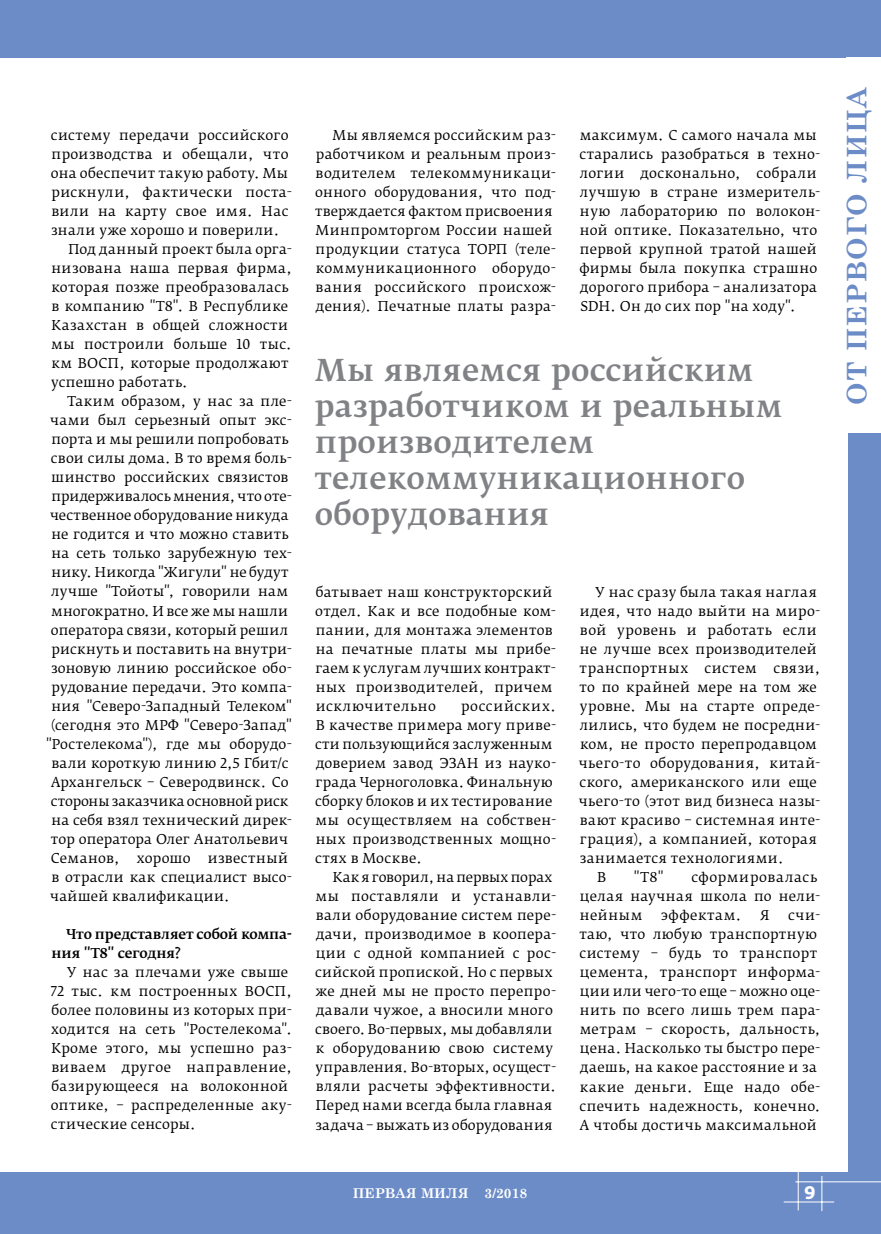
<style>
.page{position:relative;width:881px;height:1234px;background:#fff}
.page>*{position:absolute;margin:0;border:0;box-sizing:border-box;transform-origin:0 0}
.t1{font:500 30px/36px "Fedra Serif B Pro";letter-spacing:.005em;color:#808285}
.t2{font:700 27px "Century Schoolbook";letter-spacing:.05em;color:#6c8cc7}
.t3{font:700 18px "Fedra Sans Pro";color:#fff}
.t4{font:13.5px/19px "Fedra Serif B Pro";letter-spacing:.02em;color:#000}
.t5{font:13.5px "Fedra Serif B Pro";color:#000}
.t6{font:500 13.5px/19px "Fedra Serif B Pro";letter-spacing:-.01em;color:#000}
.t7{font:13.5px "Fedra Serif B Pro";letter-spacing:-.005em;color:#000}
.t8{font:13.5px "Fedra Serif B Pro";letter-spacing:-.01em;color:#000}
.t9{font:700 13.5px "Century Schoolbook";color:#fff}
.t10{font:13.5px "Fedra Serif B Pro";letter-spacing:.045em;color:#000}
</style>
<div class="page">
<div style="left:0;top:0;width:880px;height:57px;background:#6c8cc7"></div>
<div style="left:0;top:1172px;width:880px;height:61px;background:#6c8cc7"></div>
<div style="left:847px;top:0;width:33px;height:1233px;background:#6c8cc7"></div>
<hr style="left:783px;top:1201px;width:50px;height:1px;background:#fff">
<hr style="left:797px;top:1171px;width:1px;height:39px;background:#fff">
<hr style="left:821px;top:1175px;width:1px;height:35px;background:#fff">
<hr style="left:795px;top:1181px;width:85px;height:1px;background:#fff">
<div style="left:846px;top:57px;width:34px;height:375px;background:#fff"></div>
<p class="t4" style="left:51px;top:125px;width:239px">систему передачи российского</p>
<p class="t4" style="left:51px;top:144px;width:238px">производства и обещали, что</p>
<p class="t4" style="left:51px;top:163px;width:239px">она обеспечит такую работу. Мы</p>
<p class="t4" style="left:52px;top:182px;width:241px">рискнули, фактически поста-</p>
<p class="t4" style="left:51px;top:201px;width:238px">вили на карту свое имя. Нас</p>
<p class="t4" style="left:51px;top:220px;width:230px">знали уже хорошо и поверили.</p>
<p class="t4" style="left:68px;top:239px;width:225px">Под данный проект была орга-</p>
<p class="t4" style="left:51px;top:258px;width:242px">низована наша первая фирма,</p>
<p class="t4" style="left:51px;top:277px;width:239px">которая позже преобразовалась</p>
<p class="t4" style="left:51px;top:296px;width:238px">в компанию "Т8". В Республике</p>
<p class="t4" style="left:51px;top:315px;width:238px">Казахстан в общей сложности</p>
<p class="t4" style="left:51px;top:334px;width:242px">мы построили больше 10 тыс.</p>
<p class="t4" style="left:51px;top:354px;width:238px">км ВОСП, которые продолжают</p>
<p class="t4" style="left:51px;top:373px;width:138px">успешно работать.</p>
<p class="t4" style="left:67px;top:392px;width:226px">Таким образом, у нас за пле-</p>
<p class="t4" style="left:50px;top:411px;width:243px">чами был серьезный опыт экс-</p>
<p class="t4" style="left:51px;top:430px;width:239px">порта и мы решили попробовать</p>
<p class="t4" style="left:51px;top:449px;width:242px">свои силы дома. В то время боль-</p>
<p class="t4" style="left:51px;top:468px;width:239px">шинство российских связистов</p>
<p class="t7" style="left:51px;top:488px;width:242px">придерживалось мнения, что оте-</p>
<p class="t4" style="left:50px;top:506px;width:240px">чественное оборудование никуда</p>
<p class="t4" style="left:51px;top:525px;width:239px">не годится и что можно ставить</p>
<p class="t4" style="left:51px;top:544px;width:242px">на сеть только зарубежную тех-</p>
<p class="t5" style="left:51px;top:564px;width:238px">нику. Никогда "Жигули" не будут</p>
<p class="t4" style="left:51px;top:582px;width:239px">лучше "Тойоты", говорили нам</p>
<p class="t5" style="left:51px;top:602px;width:238px">многократно. И все же мы нашли</p>
<p class="t4" style="left:51px;top:620px;width:239px">оператора связи, который решил</p>
<p class="t4" style="left:52px;top:639px;width:241px">рискнуть и поставить на внутри-</p>
<p class="t4" style="left:51px;top:658px;width:242px">зоновую линию российское обо-</p>
<p class="t4" style="left:52px;top:677px;width:241px">рудование передачи. Это компа-</p>
<p class="t4" style="left:51px;top:696px;width:242px">ния "Северо-Западный Телеком"</p>
<p class="t4" style="left:51px;top:715px;width:242px">(сегодня это МРФ "Северо-Запад"</p>
<p class="t4" style="left:46px;top:734px;width:247px">"Ростелекома"), где мы оборудо-</p>
<p class="t4" style="left:51px;top:753px;width:238px">вали короткую линию 2,5 Гбит/с</p>
<p class="t4" style="left:51px;top:772px;width:239px">Архангельск – Северодвинск. Со</p>
<p class="t8" style="left:51px;top:792px;width:238px">стороны заказчика основной риск</p>
<p class="t4" style="left:51px;top:810px;width:242px">на себя взял технический дирек-</p>
<p class="t4" style="left:51px;top:829px;width:239px">тор оператора Олег Анатольевич</p>
<p class="t4" style="left:51px;top:848px;width:70px">Семанов,</p>
<p class="t4" style="left:137px;top:848px;width:55px">хорошо</p>
<p class="t4" style="left:50px;top:848px;width:243px;text-indent:157px">известный в отрасли как специалист высо&shy;чайшей квалификации.</p>
<p class="t6" style="left:51px;top:924px;width:242px;text-indent:15px">Что представляет собой компа&shy;ния "Т8" сегодня?</p>
<p class="t4" style="left:51px;top:962px;width:243px;text-indent:16px">У нас за плечами уже свыше<br>72 тыс. км построенных ВОСП, более половины из которых при&shy;ходится на сеть "Ростелекома".<br>Кроме этого, мы успешно раз&shy;виваем другое направление, базирующееся на волоконной оптике, – распределенные аку&shy;стические сенсоры.</p>
<p class="t4" style="left:315px;top:125px;width:242px;text-indent:17px">Мы являемся российским раз&shy;работчиком и реальным произ&shy;водителем телекоммуникаци&shy;онного оборудования, что под&shy;тверждается фактом присвоения<br>Минпромторгом России нашей продукции статуса ТОРП (теле&shy;коммуникационного оборудо&shy;вания российского происхож&shy;дения). Печатные платы разра-</p>
<p class="t4" style="left:579px;top:125px;width:242px">максимум. С самого начала мы старались разобраться в техно&shy;логии досконально, собрали лучшую в стране измеритель&shy;ную лабораторию по волокон&shy;ной оптике. Показательно, что первой крупной тратой нашей фирмы была покупка страшно дорогого прибора – анализатора<br>SDH. Он до сих пор "на ходу".</p>
<h1 class="t1" style="left:315px;top:352px;width:469px">Мы являемся российским разработчиком и реальным производителем телекоммуникационного оборудования</h1>
<p class="t4" style="left:315px;top:582px;width:242px">батывает наш конструкторский отдел. Как и все подобные ком&shy;пании, для монтажа элементов на печатные платы мы прибе&shy;гаем к услугам лучших контракт&shy;ных производителей, причем исключительно</p>
<p class="t4" style="left:315px;top:696px;width:242px;text-indent:146px">российских.<br>В качестве примера могу приве&shy;сти пользующийся заслуженным доверием завод ЭЗАН из науко&shy;града Черноголовка. Финальную сборку блоков и их тестирование мы осуществляем на собствен&shy;ных производственных мощно&shy;стях в Москве.</p>
<p class="t4" style="left:315px;top:867px;width:242px;text-indent:17px">Как я говорил, на первых порах мы поставляли и устанавли&shy;вали оборудование систем пере&shy;дачи, производимое в коопера&shy;ции с одной компанией с рос&shy;сийской пропиской. Но с первых же дней мы не просто перепро&shy;давали чужое, а вносили много своего. Во-первых, мы добавляли к оборудованию свою систему управления. Во-вторых, осущест&shy;вляли расчеты эффективности.<br>Перед нами всегда была главная задача – выжать из оборудования</p>
<p class="t4" style="left:595px;top:582px;width:223px">У нас сразу была такая наглая</p>
<p class="t4" style="left:579px;top:601px;width:242px">идея, что надо выйти на миро-</p>
<p class="t4" style="left:579px;top:620px;width:238px">вой уровень и работать если</p>
<p class="t4" style="left:579px;top:639px;width:238px">не лучше всех производителей</p>
<p class="t4" style="left:579px;top:658px;width:242px">транспортных систем связи,</p>
<p class="t4" style="left:579px;top:677px;width:239px">то по крайней мере на том же</p>
<p class="t4" style="left:579px;top:696px;width:242px">уровне. Мы на старте опреде-</p>
<p class="t4" style="left:579px;top:715px;width:242px">лились, что будем не посредни-</p>
<p class="t4" style="left:579px;top:734px;width:238px">ком, не просто перепродавцом</p>
<p class="t4" style="left:578px;top:753px;width:243px">чьего-то оборудования, китай-</p>
<p class="t4" style="left:579px;top:772px;width:239px">ского, американского или еще</p>
<p class="t4" style="left:578px;top:791px;width:243px">чьего-то (этот вид бизнеса назы-</p>
<p class="t4" style="left:579px;top:810px;width:242px">вают красиво – системная инте-</p>
<p class="t4" style="left:579px;top:829px;width:238px">грация), а компанией, которая</p>
<p class="t4" style="left:579px;top:848px;width:205px">занимается технологиями.</p>
<p class="t4" style="left:596px;top:867px;width:11px">В</p>
<p class="t4" style="left:633px;top:867px;width:31px">"Т8"</p>
<p class="t4" style="left:579px;top:867px;width:242px;text-indent:111px">сформировалась целая научная школа по нели&shy;нейным</p>
<p class="t10" style="left:661px;top:906px;width:82px">эффектам.</p>
<p class="t4" style="left:759px;top:905px;width:11px">Я</p>
<p class="t4" style="left:579px;top:905px;width:242px;text-indent:209px">счи&shy;таю, что любую транспортную систему – будь то транспорт цемента, транспорт информа&shy;ции или чего-то еще – можно оце&shy;нить по всего лишь трем пара&shy;метрам – скорость, дальность, цена. Насколько ты быстро пере&shy;даешь, на какое расстояние и за какие деньги. Еще надо обе&shy;спечить надежность, конечно.<br>А чтобы достичь максимальной</p>
<p class="t9" style="left:352px;top:1181px;width:176px">ПЕРВАЯ МИЛЯ 3/2018</p>
<h3 class="t3" style="left:803px;top:1180px;width:13px">9</h3>
<h2 class="t2" style="left:835px;top:405px;width:320px;rotate:-90deg">От Первого ЛИЦА</h2>
</div>
